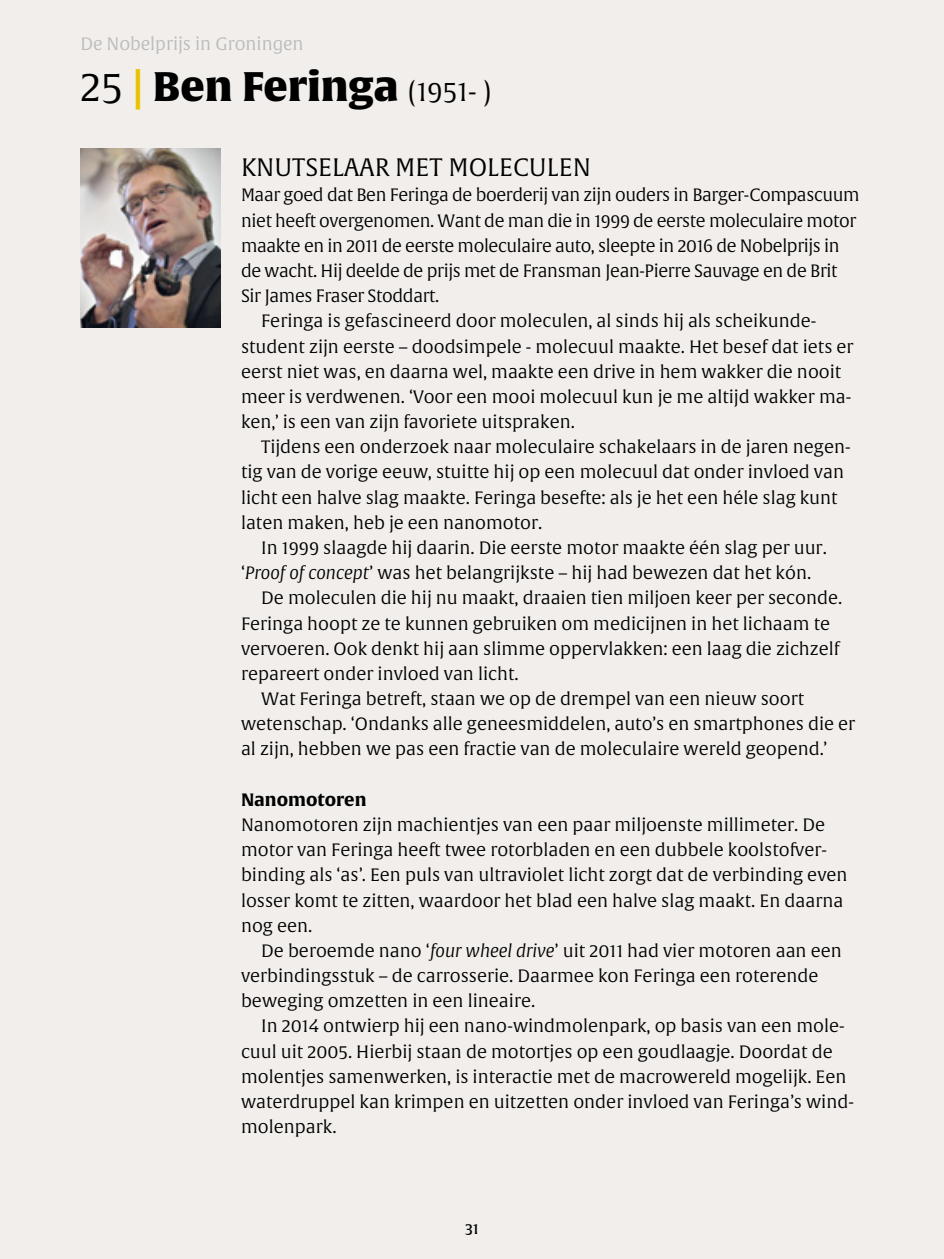
<style>
.page{position:relative;width:944px;height:1259px;background:#f2eeeb}
.page>*{position:absolute;margin:0;border:0;box-sizing:border-box;transform-origin:0 0}
.t1{font:40.5px "Alverata Bl";color:#000}
.t2{font:24.75px "Alverata Lt";color:#000}
.t3{font:17.55px/25.2px "Alverata Lt";color:#000}
.t4{font:17.55px "Alverata Lt";letter-spacing:-.02em;color:#000}
.t5{font:17.55px "Alverata Informal Lt";color:#babbbb}
.t6{font:700 17.55px "Alverata";color:#000}
.t7{font:14.62px "Alverata Informal Md";color:#000}
.s1{font-family:"Alverata Informal Lt"}
.s2{color:#eac300}
.s3{font-family:"Alverata Informal Lt";font-size:27px}
.s4{font-style:italic}
</style>
<div class="page">
<img style="left:80px;top:148px;width:141px;height:179px">
<p class="t5" style="left:80px;top:34px;width:225px">De Nobelprijs in Groningen</p>
<h1 class="t1" style="left:80px;top:61px;width:412px"><span class="s1">25</span> <span class="s2">|</span> Ben Feringa <span class="s3">(1951- )</span></h1>
<h2 class="t2" style="left:241px;top:153px;width:351px">KNUTSELAAR MET MOLECULEN</h2>
<p class="t4" style="left:241px;top:185px;width:620px">Maar goed dat Ben Feringa de boerderij van zijn ouders in Barger-Compascuum</p>
<p class="t4" style="left:241px;top:210px;width:617px">niet heeft overgenomen. Want de man die in 1999 de eerste moleculaire motor</p>
<p class="t4" style="left:241px;top:235px;width:600px">maakte en in 2011 de eerste moleculaire auto, sleepte in 2016 de Nobelprijs in</p>
<p class="t4" style="left:241px;top:260px;width:598px">de wacht. Hij deelde de prijs met de Fransman Jean-Pierre Sauvage en de Brit</p>
<p class="t4" style="left:241px;top:285px;width:200px">Sir James Fraser Stoddart.</p>
<p class="t3" style="left:261px;top:309px;width:555px">Feringa is gefascineerd door moleculen, al sinds hij als scheikunde-</p>
<p class="t3" style="left:241px;top:334px;width:614px">student zijn eerste – doodsimpele - molecuul maakte. Het besef dat iets er</p>
<p class="t3" style="left:241px;top:359px;width:602px">eerst niet was, en daarna wel, maakte een drive in hem wakker die nooit</p>
<p class="t3" style="left:241px;top:384px;width:612px">meer is verdwenen. ‘Voor een mooi molecuul kun je me altijd wakker ma-</p>
<p class="t3" style="left:241px;top:410px;width:336px">ken,’ is een van zijn favoriete uitspraken.</p>
<p class="t3" style="left:261px;top:435px;width:591px">Tijdens een onderzoek naar moleculaire schakelaars in de jaren negen-</p>
<p class="t3" style="left:241px;top:460px;width:605px">tig van de vorige eeuw, stuitte hij op een molecuul dat onder invloed van</p>
<p class="t3" style="left:241px;top:485px;width:598px">licht een halve slag maakte. Feringa besefte: als je het een héle slag kunt</p>
<p class="t3" style="left:241px;top:510px;width:303px">laten maken, heb je een nanomotor.</p>
<p class="t3" style="left:261px;top:536px;width:567px">In 1999 slaagde hij daarin. Die eerste motor maakte één slag per uur.</p>
<p class="t3" style="left:241px;top:561px;width:572px">‘<span class="s4">Proof of concept</span>’ was het belangrijkste – hij had bewezen dat het kón.</p>
<p class="t3" style="left:261px;top:586px;width:583px">De moleculen die hij nu maakt, draaien tien miljoen keer per seconde.</p>
<p class="t3" style="left:241px;top:611px;width:591px">Feringa hoopt ze te kunnen gebruiken om medicijnen in het lichaam te</p>
<p class="t3" style="left:241px;top:636px;width:600px">vervoeren. Ook denkt hij aan slimme oppervlakken: een laag die zichzelf</p>
<p class="t3" style="left:241px;top:661px;width:279px">repareert onder invloed van licht.</p>
<p class="t3" style="left:261px;top:687px;width:544px">Wat Feringa betreft, staan we op de drempel van een nieuw soort</p>
<p class="t3" style="left:241px;top:712px;width:616px">wetenschap. ‘Ondanks alle geneesmiddelen, auto’s en smartphones die er</p>
<p class="t3" style="left:241px;top:737px;width:588px">al zijn, hebben we pas een fractie van de moleculaire wereld geopend.’</p>
<p class="t6" style="left:241px;top:788px;width:127px">Nanomotoren</p>
<p class="t3" style="left:241px;top:812px;width:608px">Nanomotoren zijn machientjes van een paar miljoenste millimeter. De motor van Feringa heeft twee rotorbladen en een dubbele koolstofver&shy;binding als ‘as’. Een puls van ultraviolet licht zorgt dat de verbinding even losser komt te zitten, waardoor het blad een halve slag maakt. En daarna nog een.</p>
<p class="t3" style="left:241px;top:938px;width:602px;text-indent:20px">De beroemde nano ‘<span class="s4">four wheel drive</span>’ uit 2011 had vier motoren aan een verbindingsstuk – de carrosserie. Daarmee kon Feringa een roterende beweging omzetten in een lineaire.</p>
<p class="t3" style="left:241px;top:1014px;width:614px;text-indent:20px">In 2014 ontwierp hij een nano-windmolenpark, op basis van een mole&shy;cuul uit 2005. Hierbij staan de motortjes op een goudlaagje. Doordat de molentjes samenwerken, is interactie met de macrowereld mogelijk. Een waterdruppel kan krimpen en uitzetten onder invloed van Feringa’s wind&shy;molenpark.</p>
<p class="t7" style="left:465px;top:1219px;width:15px">31</p>
</div>
